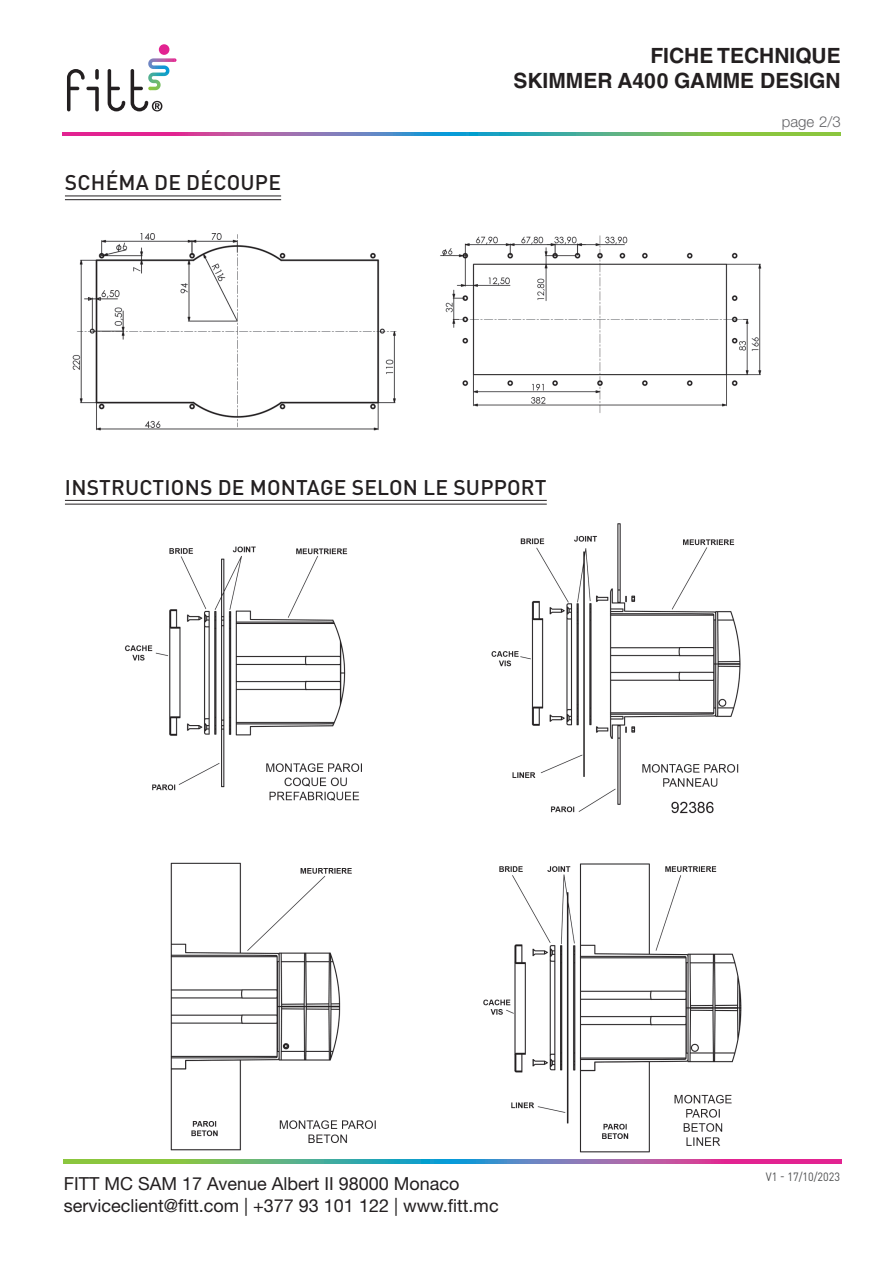
<style>
.page{position:relative;width:893px;height:1263px;background:#fff}
.page>*{position:absolute;margin:0;border:0;box-sizing:border-box;transform-origin:0 0}
.t1{font:500 21px "DIN Pro";letter-spacing:.01em;color:#231f20}
.t2{font:700 21px "Helvetica LT Std";color:#231f20}
.t3{font:18px "Helvetica Neue LT Std";color:#231f20}
.t4{font:300 15px "Helvetica Neue LT Std";color:#636366}
.t5{font:11.85px "DIN Pro";color:#4b4c4d;scale:.91 1}
</style>
<div class="page">
<hr style="left:65px;top:500px;width:482px;height:1px;background:#231f20">
<hr style="left:65px;top:504px;width:482px;height:1px;background:#231f20">
<img style="left:124px;top:546px;width:238px;height:255px">
<img style="left:170px;top:862px;width:206px;height:289px">
<img style="left:491px;top:523px;width:250px;height:291px">
<img style="left:483px;top:863px;width:259px;height:290px">
<hr style="left:65px;top:196px;width:216px;height:1px;background:#231f20">
<hr style="left:65px;top:199px;width:216px;height:1px;background:#231f20">
<img style="left:72px;top:233px;width:325px;height:198px">
<img style="left:440px;top:235px;width:322px;height:178px">
<svg style="left:63px;top:132px;width:778px;height:4px;background:#7f8891"></svg>
<svg style="left:108px;top:69px;width:17px;height:42px"></svg>
<div style="left:159px;top:44px;width:10px;height:11px;background:#e22391;border-radius:50%"></div>
<svg style="left:67px;top:69px;width:32px;height:42px"></svg>
<svg style="left:131px;top:58px;width:46px;height:53px"></svg>
<svg style="left:64px;top:1159px;width:778px;height:4px;background:#7f8792"></svg>
<p class="t1" style="left:65px;top:168px;width:218px">SCHÉMA DE DÉCOUPE</p>
<p class="t2" style="left:650px;top:42px;width:192px">FICHE TECHNIQUE</p>
<p class="t2" style="left:513px;top:68px;width:329px">SKIMMER A400 GAMME DESIGN</p>
<p class="t4" style="left:782px;top:113px;width:60px">page 2/3</p>
<p class="t1" style="left:65px;top:473px;width:483px">INSTRUCTIONS DE MONTAGE SELON LE SUPPORT</p>
<p class="t3" style="left:64px;top:1173px;width:397px">FITT MC SAM 17 Avenue Albert II 98000 Monaco</p>
<p class="t3" style="left:64px;top:1194px;width:436px">serviceclient@fitt.com | +377 93 101 122 | www.fitt.mc</p>
<p class="t5" style="left:766px;top:1169px;width:83px">V1 - 17/10/2023</p>
</div>
